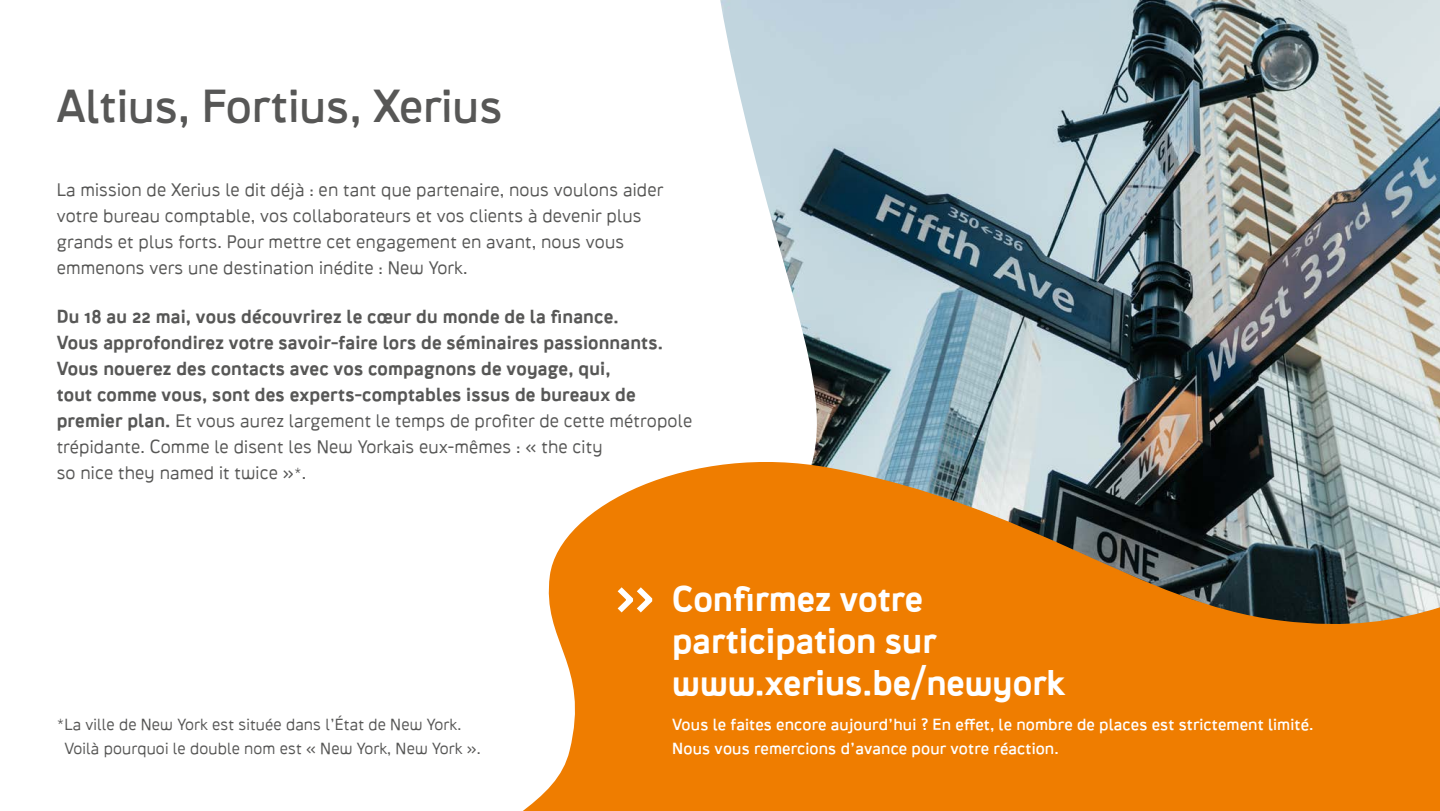
<style>
.page{position:relative;width:1440px;height:811px;background:#fff}
.page>*{position:absolute;margin:0;border:0;box-sizing:border-box;transform-origin:0 0}
.t1{font:51px "Crank 8 Plus Two";color:#fff}
.t2{font:46px "Crank 8";color:#575756}
.t3{font:34px/42px "Crank 8 Plus Two";color:#fff}
.t4{font:18px/26px "Crank 8 Minus Two";letter-spacing:.01em;color:#575756}
.t5{font:18px/26px "Crank 8 Plus Two";letter-spacing:.01em;color:#575756}
.t6{font:16px/24px "Crank 8";letter-spacing:.01em;color:#fff}
.t7{font:16px/24px "Crank 8 Minus Two";letter-spacing:.01em;color:#575756}
.s1{font-family:"Crank 8 Plus Two"}
.s2{font-size:16px}
</style>
<div class="page">
<img style="left:720px;top:0;width:720px;height:441px">
<svg style="left:524px;top:441px;width:916px;height:369px;background:#d4862e"></svg>
<h2 class="t2" style="left:57px;top:77px;width:447px">Altius, Fortius, Xerius</h2>
<p class="t4" style="left:57px;top:177px;width:608px">La mission de Xerius le dit déjà : en tant que partenaire, nous voulons aider votre bureau comptable, vos collaborateurs et vos clients à devenir plus grands et plus forts. Pour mettre cet engagement en avant, nous vous emmenons vers une destination inédite : New York.</p>
<p class="t5" style="left:57px;top:303px;width:608px">Du 18 au 22 mai, vous découvrirez le cœur du monde de la finance.<br>Vous approfondirez votre savoir-faire lors de séminaires passionnants.<br>Vous nouerez des contacts avec vos compagnons de voyage, qui,<br>tout comme vous, sont des experts-comptables issus de bureaux de</p>
<p class="t4" style="left:57px;top:407px;width:637px"><span class="s1">premier plan.</span> Et vous aurez largement le temps de profiter de cette métropole trépidante. Comme le disent les New Yorkais eux-mêmes : « the city<br>so nice they named it twice »<span class="s2">*</span>.</p>
<p class="t7" style="left:64px;top:712px;width:418px;text-indent:-8px">*La ville de New York est située dans l’État de New York.<br>Voilà pourquoi le double nom est « New York, New York ».</p>
<h1 class="t1" style="left:616px;top:562px;width:40px">››</h1>
<h3 class="t3" style="left:672px;top:576px;width:395px">Confirmez votre participation sur www.xerius.be/newyork</h3>
<p class="t6" style="left:672px;top:711px;width:643px">Vous le faites encore aujourd’hui ? En effet, le nombre de places est strictement limité.<br>Nous vous remercions d’avance pour votre réaction.</p>
</div>
